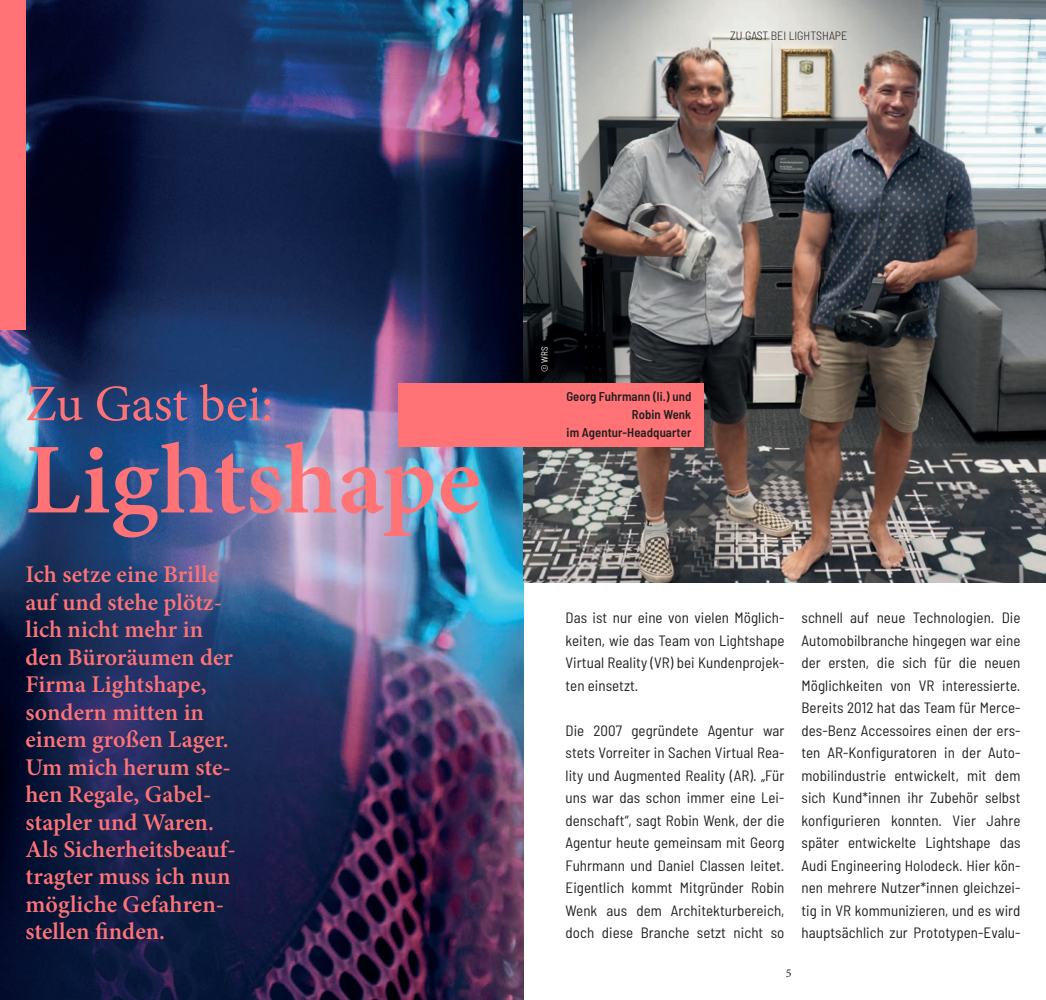
<style>
.page{position:relative;width:1046px;height:1000px;background:#fff}
.page>*{position:absolute;margin:0;border:0;box-sizing:border-box;transform-origin:0 0}
.t1{font:600 100.5px "Minion Pro";color:#ff7376}
.t2{font:51.15px "Minion Pro";color:#ff7376}
.t3{font:600 24px/27.5px "Minion Pro";letter-spacing:.005em;color:#ff7376}
.t4{font:semi-condensed 15px/22.5px "Barlow";letter-spacing:.005em;color:#231f20;text-align:justify}
.t5{font:600 semi-condensed 12.75px "Barlow";letter-spacing:.005em;color:#231f20}
.t6{font:300 semi-condensed 12px "Barlow";color:#231f20}
.t7{font:12px "Minion Pro";color:#231f20}
.t8{font:semi-condensed 9px "Barlow";color:#fff}
</style>
<div class="page">
<img style="left:0;top:0;width:523px;height:999px">
<img style="left:523px;top:0;width:523px;height:582px">
<div style="left:0;top:0;width:26px;height:330px;background:#ff7376"></div>
<div style="left:399px;top:383px;width:305px;height:63px;background:#ff7376"></div>
<p class="t6" style="left:730px;top:27px;width:119px">ZU GAST BEI LIGHTSHAPE</p>
<p class="t2" style="left:26px;top:369px;width:249px">Zu Gast bei:</p>
<p class="t1" style="left:26px;top:410px;width:457px">Lightshape</p>
<p class="t3" style="left:26px;top:560px;width:212px">Ich setze eine Brille auf und stehe plötz&shy;lich nicht mehr in den Büroräumen der<br>Firma Lightshape, sondern mitten in einem großen Lager.<br>Um mich herum ste&shy;hen Regale, Gabel&shy;stapler und Waren.<br>Als Sicherheitsbeauf&shy;tragter muss ich nun mögliche Gefahren&shy;stellen finden.</p>
<p class="t8" style="left:538px;top:372px;width:27px;rotate:-90deg">© WRS</p>
<p class="t5" style="left:566px;top:387px;width:127px">Georg Fuhrmann (li.) und</p>
<p class="t5" style="left:632px;top:405px;width:61px">Robin Wenk</p>
<p class="t5" style="left:567px;top:423px;width:126px">im Agentur-Headquarter</p>
<p class="t4" style="left:566px;top:605px;width:220px">Das ist nur eine von vielen Möglich&shy;keiten, wie das Team von Lightshape Virtual Reality (VR) bei Kundenprojek&shy;ten einsetzt.</p>
<p class="t4" style="left:566px;top:718px;width:221px">Die 2007 gegründete Agentur war stets Vorreiter in Sachen Virtual Rea&shy;lity und Augmented Reality (AR). „Für uns war das schon immer eine Lei&shy;denschaft“, sagt Robin Wenk, der die Agentur heute gemeinsam mit Georg Fuhrmann und Daniel Classen leitet.<br>Eigentlich kommt Mitgründer Robin Wenk aus dem Architekturbereich, doch diese Branche setzt nicht so</p>
<p class="t4" style="left:801px;top:605px;width:220px">schnell auf neue Technologien. Die Automobilbranche hingegen war eine der ersten, die sich für die neuen Möglichkeiten von VR interessierte.<br>Bereits 2012 hat das Team für Merce&shy;des-Benz Accessoires einen der ers&shy;ten AR-Konfiguratoren in der Auto&shy;mobilindustrie entwickelt, mit dem sich Kund*innen ihr Zubehör selbst konfigurieren konnten. Vier Jahre später entwickelte Lightshape das Audi Engineering Holodeck. Hier kön&shy;nen mehrere Nutzer*innen gleichzei&shy;tig in VR kommunizieren, und es wird hauptsächlich zur Prototypen-Evalu-</p>
<p class="t7" style="left:786px;top:964px;width:7px">5</p>
</div>
